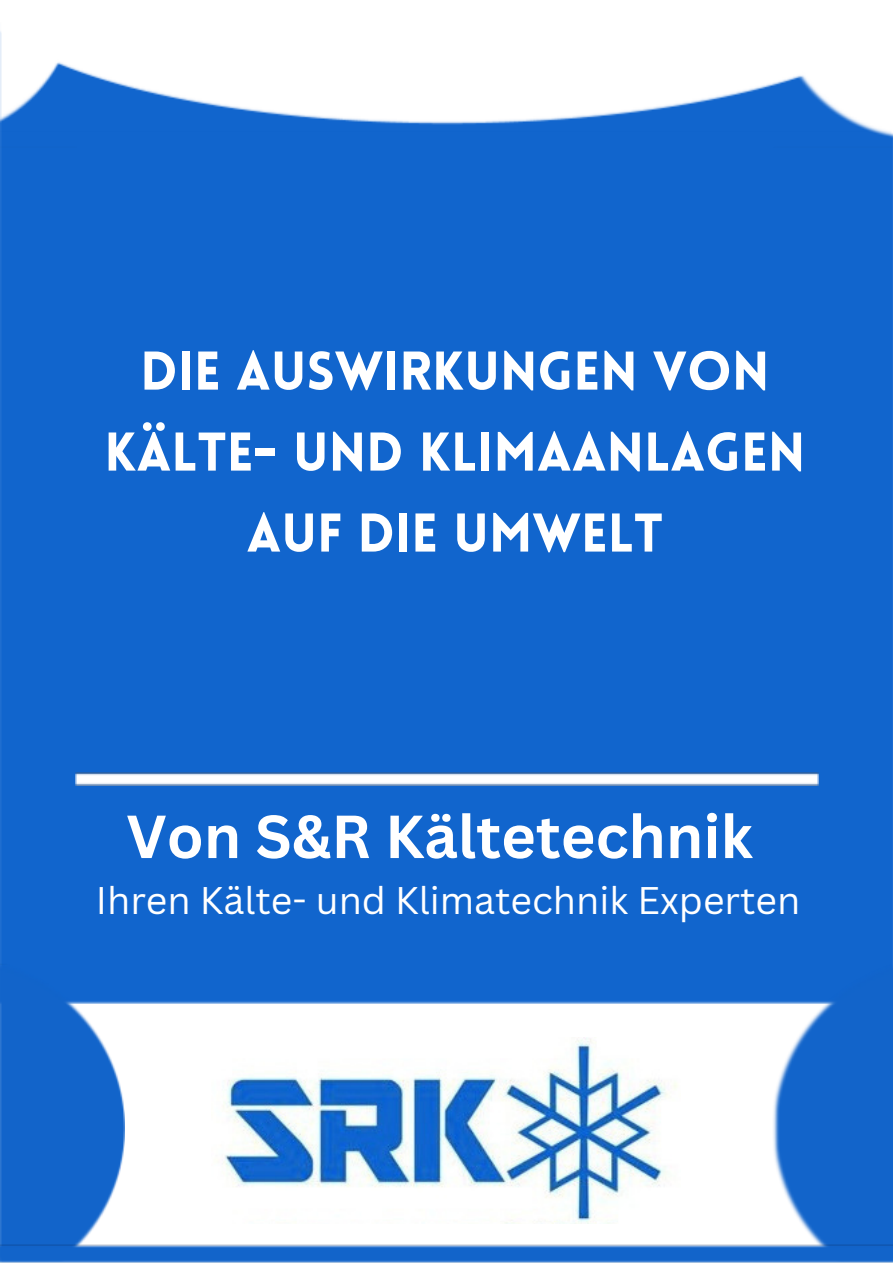
<style>
.page{position:relative;width:893px;height:1264px;background:#fff}
.page>*{position:absolute;margin:0;border:0;box-sizing:border-box;transform-origin:0 0}
.t1{font:700 59.4px "Canva Sans";color:#fff}
.t2{font:900 53.25px/81px "Lovelo";color:#fff;text-align:center}
.t3{font:37.5px "Canva Sans";color:#fff}
</style>
<div class="page">
<img style="left:223px;top:1037px;width:454px;height:186px">
<div style="left:0;top:132px;width:892px;height:871px;background:#1165cd"></div>
<img style="left:75px;top:773px;width:742px;height:12px">
<img style="left:0;top:963px;width:125px;height:280px">
<img style="left:772px;top:964px;width:120px;height:279px">
<img style="left:0;top:1243px;width:892px;height:19px">
<img style="left:0;top:132px;width:76px;height:15px">
<div style="left:769px;top:132px;width:123px;height:15px;background:#1165cd"></div>
<img style="left:0;top:31px;width:891px;height:101px">
<p class="t2" style="left:104px;top:336px;width:702px">DIE AUSWIRKUNGEN VON<br>KÄLTE- UND KLIMAANLAGEN<br>AUF DIE UMWELT</p>
<p class="t1" style="left:126px;top:794px;width:627px">Von S&amp;R Kältetechnik</p>
<p class="t3" style="left:96px;top:873px;width:706px">Ihren Kälte- und Klimatechnik Experten</p>
</div>
